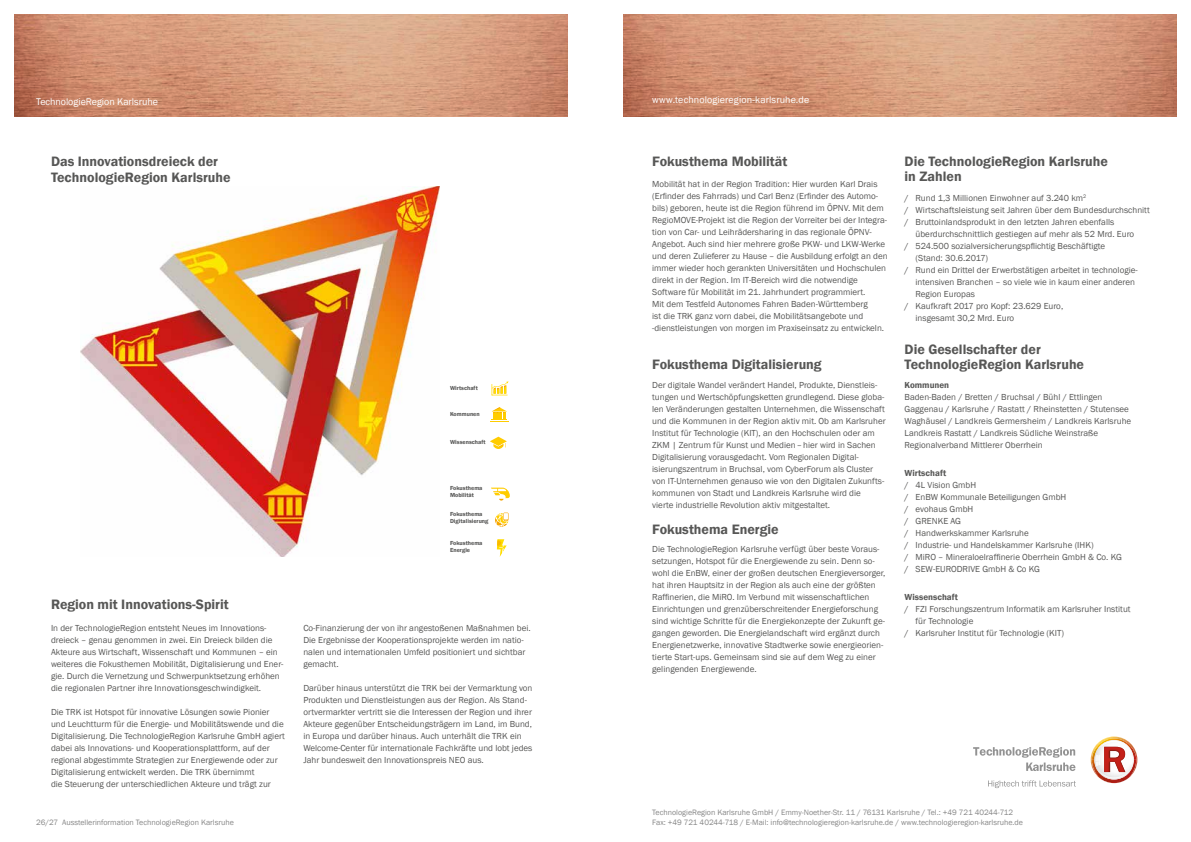
<style>
.page{position:relative;width:1191px;height:842px;background:#fff}
.page>*{position:absolute;margin:0;border:0;box-sizing:border-box;transform-origin:0 0}
.t1{font:600 14px/15px "Franklin Gothic";color:#575756}
.t2{font:10px "Franklin Gothic";letter-spacing:.005em;color:#fff}
.t3{font:9px/12px "Franklin Gothic";color:#575756}
.t4{font:600 9px "Franklin Gothic";color:#575756}
.t5{font:8px/10px "Franklin Gothic";color:#878787}
.t6{font:600 6px/7px "Franklin Gothic";color:#575756}
</style>
<div class="page">
<svg style="left:624px;top:14px;width:552px;height:102px;background:#d3987a"></svg>
<svg style="left:14px;top:14px;width:553px;height:102px;background:#d39879"></svg>
<img style="left:80px;top:186px;width:359px;height:371px">
<svg style="left:491px;top:488px;width:19px;height:13px"></svg>
<svg style="left:495px;top:513px;width:13px;height:14px"></svg>
<svg style="left:497px;top:539px;width:9px;height:18px"></svg>
<svg style="left:491px;top:381px;width:17px;height:15px"></svg>
<svg style="left:490px;top:407px;width:18px;height:15px"></svg>
<svg style="left:490px;top:437px;width:17px;height:12px"></svg>
<img style="left:1090px;top:736px;width:47px;height:47px">
<img style="left:1094px;top:740px;width:39px;height:39px">
<svg style="left:1095px;top:741px;width:37px;height:31px"></svg>
<img style="left:1098px;top:741px;width:31px;height:8px">
<img style="left:1098px;top:770px;width:31px;height:8px">
<img style="left:1099px;top:777px;width:15px;height:6px">
<svg style="left:1118px;top:778px;width:10px;height:5px"></svg>
<svg style="left:988px;top:780px;width:87px;height:8px"></svg>
<svg style="left:973px;top:747px;width:102px;height:24px"></svg>
<p class="t2" style="left:36px;top:95px;width:123px">TechnologieRegion Karlsruhe</p>
<p class="t2" style="left:652px;top:94px;width:158px">www.technologieregion-karlsruhe.de</p>
<h1 class="t1" style="left:51px;top:153px;width:181px;line-height:16px">Das Innovationsdreieck der<br>TechnologieRegion Karlsruhe</h1>
<p class="t6" style="left:450px;top:384px;width:29px">Wirtschaft</p>
<p class="t6" style="left:450px;top:410px;width:31px">Kommunen</p>
<p class="t6" style="left:450px;top:439px;width:37px">Wissenschaft</p>
<p class="t6" style="left:450px;top:485px;width:34px">Fokusthema<br>Mobilität</p>
<p class="t6" style="left:450px;top:510px;width:40px">Fokusthema<br>Digitalisierung</p>
<p class="t6" style="left:450px;top:539px;width:34px">Fokusthema<br>Energie</p>
<h1 class="t1" style="left:51px;top:597px;width:179px">Region mit Innovations-Spirit</h1>
<p class="t3" style="left:51px;top:622px;width:234px">In der TechnologieRegion entsteht Neues im Innovations&shy;dreieck – genau genommen in zwei. Ein Dreieck bilden die Akteure aus Wirtschaft, Wissenschaft und Kommunen – ein weiteres die Fokusthemen Mobilität, Digitalisierung und Ener&shy;gie. Durch die Vernetzung und Schwerpunktsetzung erhöhen die regionalen Partner ihre Innovationsgeschwindigkeit.</p>
<p class="t3" style="left:51px;top:706px;width:235px">Die TRK ist Hotspot für innovative Lösungen sowie Pionier und Leuchtturm für die Energie- und Mobilitätswende und die Digitalisierung. Die TechnologieRegion Karlsruhe GmbH agiert dabei als Innovations- und Kooperationsplattform, auf der regional abgestimmte Strategien zur Energiewende oder zur Digitalisierung entwickelt werden. Die TRK übernimmt<br>die Steuerung der unterschiedlichen Akteure und trägt zur</p>
<p class="t3" style="left:303px;top:622px;width:229px">Co-Finanzierung der von ihr angestoßenen Maßnahmen bei.<br>Die Ergebnisse der Kooperationsprojekte werden im natio&shy;nalen und internationalen Umfeld positioniert und sichtbar gemacht.</p>
<p class="t3" style="left:303px;top:682px;width:231px">Darüber hinaus unterstützt die TRK bei der Vermarktung von Produkten und Dienstleistungen aus der Region. Als Stand&shy;ortvermarkter vertritt sie die Interessen der Region und ihrer Akteure gegenüber Entscheidungsträgern im Land, im Bund, in Europa und darüber hinaus. Auch unterhält die TRK ein Welcome-Center für internationale Fachkräfte und lobt jedes Jahr bundesweit den Innovationspreis NEO aus.</p>
<h1 class="t1" style="left:652px;top:154px;width:137px">Fokusthema Mobilität</h1>
<p class="t3" style="left:652px;top:178px;width:237px">Mobilität hat in der Region Tradition: Hier wurden Karl Drais (Erfinder des Fahrrads) und Carl Benz (Erfinder des Automo&shy;bils) geboren, heute ist die Region führend im ÖPNV. Mit dem RegioMOVE-Projekt ist die Region der Vorreiter bei der Integra&shy;tion von Car- und Leihrädersharing in das regionale ÖPNV-Angebot. Auch sind hier mehrere große PKW- und LKW-Werke und deren Zulieferer zu Hause – die Ausbildung erfolgt an den immer wieder hoch gerankten Universitäten und Hochschulen direkt in der Region. Im IT-Bereich wird die notwendige Software für Mobilität im 21. Jahrhundert programmiert.<br>Mit dem Testfeld Autonomes Fahren Baden-Württemberg<br>ist die TRK ganz vorn dabei, die Mobilitätsangebote und -dienstleistungen von morgen im Praxiseinsatz zu entwickeln.</p>
<h1 class="t1" style="left:652px;top:357px;width:171px">Fokusthema Digitalisierung</h1>
<p class="t3" style="left:652px;top:379px;width:235px">Der digitale Wandel verändert Handel, Produkte, Dienstleis&shy;tungen und Wertschöpfungsketten grundlegend. Diese globa&shy;len Veränderungen gestalten Unternehmen, die Wissenschaft und die Kommunen in der Region aktiv mit. Ob am Karlsruher Institut für Technologie (KIT), an den Hochschulen oder am ZKM | Zentrum für Kunst und Medien–hier wird in Sachen Digitalisierung vorausgedacht. Vom Regionalen Digital&shy;isierungszentrum in Bruchsal, vom CyberForum als Cluster von IT-Unternehmen genauso wie von den Digitalen Zukunfts&shy;kommunen von Stadt und Landkreis Karlsruhe wird die<br>vierte industrielle Revolution aktiv mitgestaltet.</p>
<p class="t3" style="left:652px;top:544px;width:235px">Die TechnologieRegion Karlsruhe verfügt über beste Voraus&shy;setzungen, Hotspot für die Energiewende zu sein. Denn so&shy;wohl die EnBW, einer der großen deutschen Energieversorger, hat ihren Hauptsitz in der Region als auch eine der größten Raffinerien, die MiRO. Im Verbund mit wissenschaftlichen Einrichtungen und grenzüberschreitender Energieforschung sind wichtige Schritte für die Energiekonzepte der Zukunft ge&shy;gangen geworden. Die Energielandschaft wird ergänzt durch Energienetzwerke, innovative Stadtwerke sowie energieorien&shy;tierte Start-ups. Gemeinsam sind sie auf dem Weg zu einer gelingenden Energiewende.</p>
<h1 class="t1" style="left:652px;top:522px;width:128px">Fokusthema Energie</h1>
<h1 class="t1" style="left:904px;top:154px;width:205px">Die TechnologieRegion Karlsruhe in Zahlen</h1>
<p class="t3" style="left:904px;top:192px;width:183px">/ Rund 1,3 Millionen Einwohner auf 3.240 km<sup>2</sup></p>
<p class="t3" style="left:904px;top:204px;width:247px">/ Wirtschaftsleistung seit Jahren über dem Bundesdurchschnitt</p>
<p class="t3" style="left:904px;top:216px;width:211px">/ Bruttoinlandsprodukt in den letzten Jahren ebenfalls</p>
<p class="t3" style="left:915px;top:228px;width:220px">überdurchschnittlich gestiegen auf mehr als 52 Mrd. Euro</p>
<p class="t3" style="left:904px;top:240px;width:202px">/ 524.500 sozialversicherungspflichtig Beschäftigte</p>
<p class="t3" style="left:915px;top:252px;width:74px">(Stand: 30.6.2017)</p>
<p class="t3" style="left:904px;top:264px;width:235px">/ Rund ein Drittel der Erwerbstätigen arbeitet in technologie-</p>
<p class="t3" style="left:915px;top:276px;width:221px">intensiven Branchen – so viele wie in kaum einer anderen</p>
<p class="t3" style="left:915px;top:288px;width:61px">Region Europas</p>
<p class="t3" style="left:904px;top:300px;width:160px">/ Kaufkraft 2017 pro Kopf: 23.629 Euro,</p>
<p class="t3" style="left:915px;top:312px;width:100px">insgesamt 30,2 Mrd. Euro</p>
<h1 class="t1" style="left:904px;top:342px;width:181px">Die Gesellschafter der<br>TechnologieRegion Karlsruhe</h1>
<p class="t4" style="left:904px;top:379px;width:46px">Kommunen</p>
<p class="t3" style="left:904px;top:391px;width:228px">Baden-Baden / Bretten / Bruchsal / Bühl / Ettlingen Gaggenau / Karlsruhe / Rastatt / Rheinstetten / Stutensee Waghäusel / Landkreis Germersheim / Landkreis Karlsruhe Landkreis Rastatt / Landkreis Südliche Weinstraße Regionalverband Mittlerer Oberrhein</p>
<p class="t4" style="left:904px;top:467px;width:43px">Wirtschaft</p>
<p class="t3" style="left:904px;top:479px;width:219px">/ 4L Vision GmbH<br>/ EnBW Kommunale Beteiligungen GmbH<br>/ evohaus GmbH<br>/ GRENKE AG<br>/ Handwerkskammer Karlsruhe<br>/ Industrie- und Handelskammer Karlsruhe (IHK)<br>/ MiRO – Mineraloelraffinerie Oberrhein GmbH &amp; Co. KG / SEW-EURODRIVE GmbH &amp; Co KG</p>
<p class="t4" style="left:904px;top:591px;width:55px">Wissenschaft</p>
<p class="t3" style="left:904px;top:603px;width:227px">/ FZI Forschungszentrum Informatik am Karlsruher Institut</p>
<p class="t3" style="left:915px;top:615px;width:59px">für Technologie</p>
<p class="t3" style="left:904px;top:627px;width:161px">/ Karlsruher Institut für Technologie (KIT)</p>
<p class="t5" style="left:36px;top:817px;width:199px">26/27 Ausstellerinformation TechnologieRegion Karlsruhe</p>
<p class="t5" style="left:652px;top:807px;width:372px">TechnologieRegion Karlsruhe GmbH / Emmy-Noether-Str. 11 / 76131 Karlsruhe / Tel.: +49 721 40244-712<br>Fax: +49 721 40244-718 / E-Mail: info@technologieregion-karlsruhe.de / www.technologieregion-karlsruhe.de</p>
</div>
